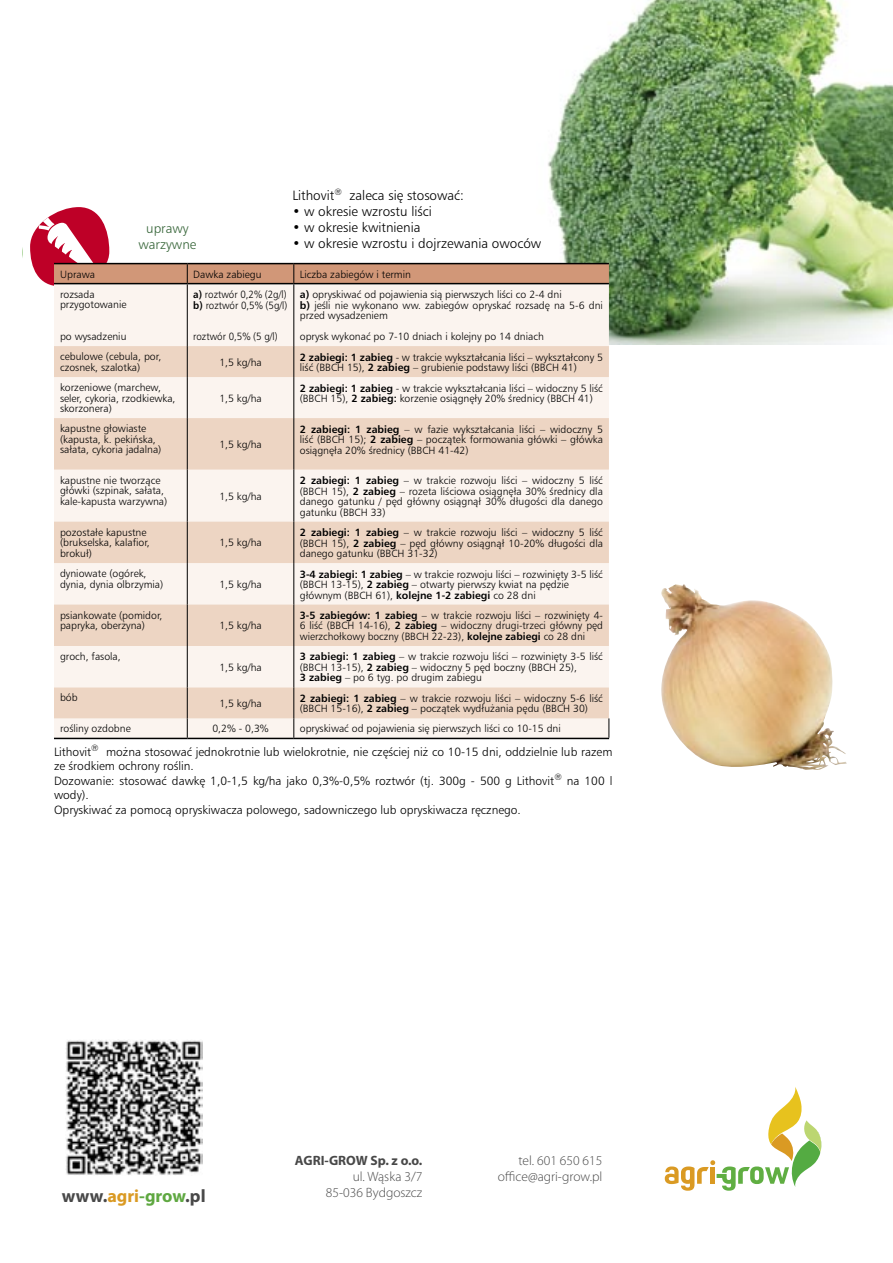
<style>
.page{position:relative;width:893px;height:1263px;background:#fff}
.page>*{position:absolute;margin:0;border:0;box-sizing:border-box;transform-origin:0 0}
.t1{font:700 18px "Myriad Pro";color:#484848}
.t2{font:300 13.5px "Humanist Triple Seven PL";color:#000}
.t3{font:300 13.5px "Myriad Pro";color:#484848}
.t4{font:700 13.5px "Myriad Pro";color:#484848}
.t5{font:300 13.5px "Humanist Triple Seven PL";color:#38663a}
.t6{font:300 12px/14.4px "Humanist Triple Seven PL";color:#000}
.t7{font:300 10.5px/10.5px "Humanist Triple Seven PL";color:#000}
.t8{font:300 10.5px "Humanist Triple Seven PL";color:#000;scale:.93 1}
.s1{font-weight:700}
.s2{color:#da9a23}
.s3{color:#5fa841}
</style>
<div class="page">
<img style="left:548px;top:0;width:345px;height:344px">
<img style="left:661px;top:584px;width:186px;height:186px">
<div style="left:54px;top:286px;width:555px;height:452px;background:#fbf4ef"></div>
<svg style="left:54px;top:346px;width:555px;height:372px;fill:#edd5c3"></svg>
<svg style="left:30px;top:207px;width:579px;height:79px"></svg>
<hr style="left:54px;top:263px;width:133px;height:1px;background:#000">
<hr style="left:187px;top:263px;width:107px;height:1px;background:#000">
<hr style="left:294px;top:263px;width:315px;height:1px;background:#000">
<hr style="left:54px;top:283px;width:133px;height:1px;background:#000">
<hr style="left:187px;top:283px;width:107px;height:1px;background:#000">
<hr style="left:294px;top:283px;width:315px;height:1px;background:#000">
<hr style="left:187px;top:284px;width:1px;height:62px;background:#000">
<hr style="left:294px;top:284px;width:1px;height:62px;background:#000">
<hr style="left:187px;top:346px;width:1px;height:31px;background:#000">
<hr style="left:294px;top:346px;width:1px;height:31px;background:#000">
<hr style="left:187px;top:377px;width:1px;height:41px;background:#000">
<hr style="left:294px;top:377px;width:1px;height:41px;background:#000">
<hr style="left:187px;top:418px;width:1px;height:52px;background:#000">
<hr style="left:294px;top:418px;width:1px;height:52px;background:#000">
<hr style="left:187px;top:470px;width:1px;height:52px;background:#000">
<hr style="left:294px;top:470px;width:1px;height:52px;background:#000">
<hr style="left:187px;top:522px;width:1px;height:41px;background:#000">
<hr style="left:294px;top:522px;width:1px;height:41px;background:#000">
<hr style="left:187px;top:563px;width:1px;height:41px;background:#000">
<hr style="left:294px;top:563px;width:1px;height:41px;background:#000">
<hr style="left:187px;top:604px;width:1px;height:42px;background:#000">
<hr style="left:294px;top:604px;width:1px;height:42px;background:#000">
<hr style="left:187px;top:646px;width:1px;height:41px;background:#000">
<hr style="left:294px;top:646px;width:1px;height:41px;background:#000">
<hr style="left:187px;top:687px;width:1px;height:31px;background:#000">
<hr style="left:294px;top:687px;width:1px;height:31px;background:#000">
<svg style="left:187px;top:718px;width:1px;height:20px"></svg>
<svg style="left:294px;top:718px;width:1px;height:20px"></svg>
<svg style="left:609px;top:718px;width:1px;height:20px"></svg>
<hr style="left:54px;top:738px;width:133px;height:1px;background:#000">
<hr style="left:187px;top:738px;width:107px;height:1px;background:#000">
<hr style="left:294px;top:738px;width:315px;height:1px;background:#000">
<svg style="left:665px;top:1087px;width:157px;height:104px"></svg>
<img style="left:66px;top:1040px;width:137px;height:135px">
<p class="t5" style="left:146px;top:220px;width:44px">uprawy</p>
<p class="t5" style="left:138px;top:236px;width:60px">warzywne</p>
<p class="t2" style="left:292px;top:187px;width:173px">Lithovit<sup>®</sup> zaleca si´ stosowaç:</p>
<p class="t2" style="left:292px;top:203px;width:141px">• w okresie wzrostu liÊci</p>
<p class="t2" style="left:292px;top:219px;width:130px">• w okresie kwitnienia</p>
<p class="t2" style="left:292px;top:235px;width:250px">• w okresie wzrostu i dojrzewania owoców</p>
<p class="t7" style="left:60px;top:269px;width:37px">Uprawa</p>
<p class="t7" style="left:193px;top:269px;width:70px">Dawka zabiegu</p>
<p class="t7" style="left:300px;top:269px;width:113px">Liczba zabiegów i termin</p>
<p class="t7" style="left:60px;top:289px;width:36px">rozsada</p>
<p class="t7" style="left:60px;top:299px;width:68px">przygotowanie</p>
<p class="t7" style="left:60px;top:331px;width:68px">po wysadzeniu</p>
<p class="t8" style="left:193px;top:288px;width:102px"><span class="s1">a)</span> roztwór 0,2% (2g/l)</p>
<p class="t8" style="left:193px;top:298px;width:103px"><span class="s1">b)</span> roztwór 0,5% (5g/l)</p>
<p class="t8" style="left:193px;top:330px;width:92px">roztwór 0,5% (5 g/l)</p>
<p class="t7" style="left:300px;top:289px;width:263px"><span class="s1">a)</span> opryskiwaç od pojawienia sià pierwszych liÊci co 2-4 dni</p>
<p class="t7" style="left:300px;top:299px;width:305px"><span class="s1">b)</span> jeÊli nie wykonano ww. zabiegów opryskaç rozsad´ na 5-6 dni przed wysadzeniem</p>
<p class="t7" style="left:300px;top:331px;width:246px">oprysk wykonaç po 7-10 dniach i kolejny po 14 dniach</p>
<p class="t7" style="left:60px;top:351px;width:103px">cebulowe (cebula, por, czosnek, szalotka)</p>
<p class="t7" style="left:219px;top:356px;width:44px">1,5 kg/ha</p>
<p class="t7" style="left:300px;top:351px;width:305px"><span class="s1">2 zabiegi: 1 zabieg</span> - w trakcie wykształcania liÊci – wykształcony 5 liÊç (BBCH 15), <span class="s1">2 zabieg</span> – grubienie podstawy liÊci (BBCH 41)</p>
<p class="t7" style="left:60px;top:382px;width:117px">korzeniowe (marchew, seler, cykoria, rzodkiewka, skorzonera)</p>
<p class="t7" style="left:219px;top:392px;width:44px">1,5 kg/ha</p>
<p class="t7" style="left:300px;top:382px;width:305px"><span class="s1">2 zabiegi: 1 zabieg</span> - w trakcie wykształcania liÊci – widoczny 5 liÊç (BBCH 15), <span class="s1">2 zabieg:</span> korzenie osiàgn´ły 20% Êrednicy (BBCH 41)</p>
<p class="t7" style="left:60px;top:423px;width:88px">kapustne głowiaste</p>
<p class="t7" style="left:60px;top:433px;width:97px">(kapusta, k. pekiƒska,</p>
<p class="t7" style="left:60px;top:444px;width:103px">sałata, cykoria jadalna)</p>
<p class="t7" style="left:300px;top:423px;width:305px;text-align:justify"><span class="s1">2 zabiegi: 1 zabieg</span> – w fazie wykształcania liÊci – widoczny 5 liÊç (BBCH 15); <span class="s1">2 zabieg</span> – poczàtek formowania główki – główka osiàgn´ła 20% Êrednicy (BBCH 41-42)</p>
<p class="t7" style="left:219px;top:439px;width:44px">1,5 kg/ha</p>
<p class="t7" style="left:60px;top:475px;width:106px">kapustne nie tworzàce główki (szpinak, sałata,</p>
<p class="t7" style="left:60px;top:496px;width:109px">kale-kapusta warzywna)</p>
<p class="t7" style="left:219px;top:490px;width:44px">1,5 kg/ha</p>
<p class="t7" style="left:300px;top:475px;width:305px;text-align:justify"><span class="s1">2 zabiegi: 1 zabieg</span> – w trakcie rozwoju liÊci – widoczny 5 liÊç (BBCH 15), <span class="s1">2 zabieg</span> – rozeta liÊciowa osiàgn´ła 30% Êrednicy dla danego gatunku / p´d główny osiàgnàł 30% długoÊci dla danego gatunku (BBCH 33)</p>
<p class="t7" style="left:60px;top:526px;width:88px">pozostałe kapustne</p>
<p class="t7" style="left:60px;top:537px;width:91px">(brukselska, kalafior,</p>
<p class="t7" style="left:60px;top:547px;width:33px">brokuł)</p>
<p class="t7" style="left:219px;top:537px;width:44px">1,5 kg/ha</p>
<p class="t7" style="left:300px;top:527px;width:305px;text-align:justify"><span class="s1">2 zabiegi: 1 zabieg</span> – w trakcie rozwoju liÊci – widoczny 5 liÊç (BBCH 15), <span class="s1">2 zabieg</span> – p´d główny osiàgnàł 10-20% długoÊci dla danego gatunku (BBCH 31-32)</p>
<p class="t7" style="left:60px;top:568px;width:88px">dyniowate (ogórek,</p>
<p class="t7" style="left:60px;top:578px;width:105px">dynia, dynia olbrzymia)</p>
<p class="t7" style="left:219px;top:579px;width:44px">1,5 kg/ha</p>
<p class="t7" style="left:300px;top:568px;width:305px"><span class="s1">3-4 zabiegi: 1 zabieg</span> – w trakcie rozwoju liÊci – rozwini´ty 3-5 liÊç (BBCH 13-15), <span class="s1">2 zabieg</span> – otwarty pierwszy kwiat na p´dzie</p>
<p class="t7" style="left:300px;top:589px;width:237px">głównym (BBCH 61), <span class="s1">kolejne 1-2 zabiegi</span> co 28 dni</p>
<p class="t7" style="left:60px;top:609px;width:104px">psiankowate (pomidor,</p>
<p class="t7" style="left:60px;top:620px;width:87px">papryka, ober˝yna)</p>
<p class="t7" style="left:219px;top:620px;width:44px">1,5 kg/ha</p>
<p class="t7" style="left:300px;top:610px;width:305px;text-align:justify"><span class="s1">3-5 zabiegów: 1 zabieg</span> – w trakcie rozwoju liÊci – rozwini´ty 4- 6 liÊç (BBCH 14-16), <span class="s1">2 zabieg</span> – widoczny drugi-trzeci główny p´d wierzchołkowy boczny (BBCH 22-23), <span class="s1">kolejne zabiegi</span> co 28 dni</p>
<p class="t7" style="left:60px;top:651px;width:62px">groch, fasola,</p>
<p class="t7" style="left:219px;top:662px;width:44px">1,5 kg/ha</p>
<p class="t7" style="left:300px;top:651px;width:305px"><span class="s1">3 zabiegi: 1 zabieg</span> – w trakcie rozwoju liÊci – rozwini´ty 3-5 liÊç (BBCH 13-15), <span class="s1">2 zabieg</span> – widoczny 5 p´d boczny (BBCH 25),</p>
<p class="t7" style="left:300px;top:672px;width:184px"><span class="s1">3 zabieg</span> – po 6 tyg. po drugim zabiegu</p>
<p class="t7" style="left:60px;top:692px;width:19px">bób</p>
<p class="t7" style="left:219px;top:698px;width:44px">1,5 kg/ha</p>
<p class="t7" style="left:300px;top:693px;width:305px"><span class="s1">2 zabiegi: 1 zabieg</span> – w trakcie rozwoju liÊci – widoczny 5-6 liÊç (BBCH 15-16), <span class="s1">2 zabieg</span> – poczàtek wydłu˝ania p´du (BBCH 30)</p>
<p class="t7" style="left:60px;top:723px;width:72px">roÊliny ozdobne</p>
<p class="t7" style="left:212px;top:723px;width:58px">0,2% - 0,3%</p>
<p class="t7" style="left:300px;top:723px;width:262px">opryskiwaç od pojawienia si´ pierwszych liÊci co 10-15 dni</p>
<p class="t6" style="left:54px;top:744px;width:560px">Lithovit<sup>®</sup> mo˝na stosowaç jednokrotnie lub wielokrotnie, nie cz´Êciej ni˝ co 10-15 dni, oddzielnie lub razem ze Êrodkiem ochrony roÊlin.</p>
<p class="t6" style="left:54px;top:773px;width:560px">Dozowanie: stosowaç dawk´ 1,0-1,5 kg/ha jako 0,3%-0,5% roztwór (tj. 300g - 500 g Lithovit<sup>®</sup> na 100 l wody).</p>
<p class="t6" style="left:54px;top:802px;width:468px">Opryskiwaç za pomocà opryskiwacza polowego, sadowniczego lub opryskiwacza r´cznego.</p>
<p class="t1" style="left:62px;top:1184px;width:145px">www.<span class="s2">agri</span><span class="s3">-grow</span>.pl</p>
<p class="t4" style="left:295px;top:1151px;width:129px">AGRI-GROW Sp. z o.o.</p>
<p class="t3" style="left:353px;top:1168px;width:71px">ul. Wąska 3/7</p>
<p class="t3" style="left:326px;top:1184px;width:98px">85-036 Bydgoszcz</p>
<p class="t3" style="left:519px;top:1152px;width:85px">tel. 601 650 615</p>
<p class="t3" style="left:498px;top:1168px;width:106px">office@agri-grow.pl</p>
</div>
